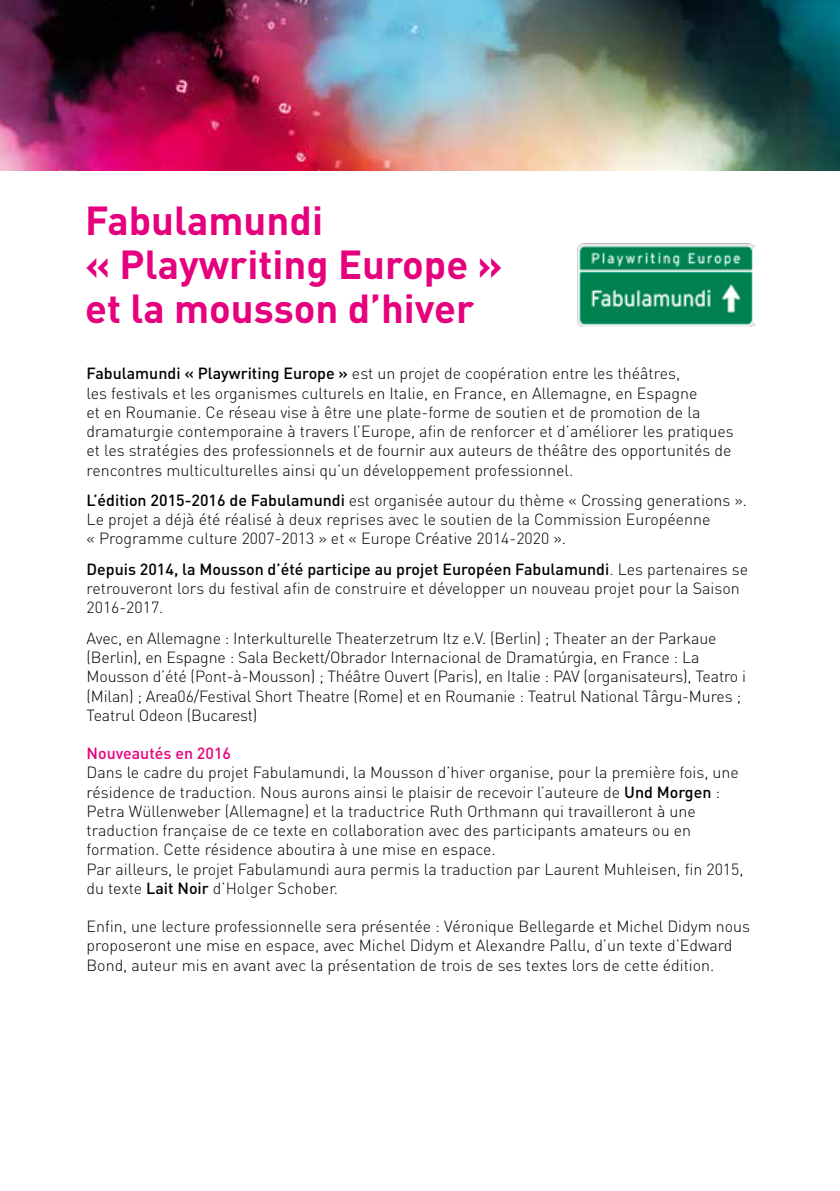
<style>
.page{position:relative;width:840px;height:1191px;background:#fff}
.page>*{position:absolute;margin:0;border:0;box-sizing:border-box;transform-origin:0 0}
.t1{font:700 40px/44px "DIN";color:#e6007d}
.t2{font:300 16px/19.2px "DIN";color:#000}
.t3{font:500 16px "DIN";color:#e6007d}
.s1{font-weight:500}
</style>
<div class="page">
<img style="left:0;top:0;width:839px;height:170px">
<img style="left:577px;top:244px;width:177px;height:82px">
<h1 class="t1" style="left:85px;top:196px;width:419px">Fabulamundi<br>« Playwriting Europe » et la mousson d’hiver</h1>
<p class="t2" style="left:86px;top:364px;width:648px"><span class="s1">Fabulamundi « Playwriting Europe »</span> est un projet de coopération entre les théâtres,<br>les festivals et les organismes culturels en Italie, en France, en Allemagne, en Espagne<br>et en Roumanie. Ce réseau vise à être une plate-forme de soutien et de promotion de la dramaturgie contemporaine à travers l’Europe, afin de renforcer et d’améliorer les pratiques et les stratégies des professionnels et de fournir aux auteurs de théâtre des opportunités de rencontres multiculturelles ainsi qu’un développement professionnel.</p>
<p class="t2" style="left:86px;top:490px;width:661px"><span class="s1">L’édition 2015-2016 de Fabulamundi</span> est organisée autour du thème « Crossing generations ».<br>Le projet a déjà été réalisé à deux reprises avec le soutien de la Commission Européenne<br>« Programme culture 2007-2013 » et « Europe Créative 2014-2020 ».</p>
<p class="t2" style="left:86px;top:559px;width:662px"><span class="s1">Depuis 2014, la Mousson d’été participe au projet Européen Fabulamundi</span>. Les partenaires se retrouveront lors du festival afin de construire et développer un nouveau projet pour la Saison<br>2016-2017.</p>
<p class="t2" style="left:86px;top:628px;width:660px">Avec, en Allemagne : Interkulturelle Theaterzetrum Itz e.V. (Berlin) ; Theater an der Parkaue (Berlin), en Espagne : Sala Beckett/Obrador Internacional de Dramatúrgia, en France : La Mousson d’été (Pont-à-Mousson) ; Théâtre Ouvert (Paris), en Italie : PAV (organisateurs), Teatro i (Milan) ; Area06/Festival Short Theatre (Rome) et en Roumanie : Teatrul National Târgu-Mures ; Teatrul Odeon (Bucarest)</p>
<p class="t3" style="left:86px;top:743px;width:146px">Nouveautés en 2016</p>
<p class="t2" style="left:86px;top:763px;width:658px">Dans le cadre du projet Fabulamundi, la Mousson d’hiver organise, pour la première fois, une résidence de traduction. Nous aurons ainsi le plaisir de recevoir l’auteure de <span class="s1">Und Morgen</span> :<br>Petra Wüllenweber (Allemagne) et la traductrice Ruth Orthmann qui travailleront à une traduction française de ce texte en collaboration avec des participants amateurs ou en formation. Cette résidence aboutira à une mise en espace.<br>Par ailleurs, le projet Fabulamundi aura permis la traduction par Laurent Muhleisen, fin 2015, du texte <span class="s1">Lait Noir</span> d’Holger Schober.</p>
<p class="t2" style="left:86px;top:916px;width:664px">Enfin, une lecture professionnelle sera présentée : Véronique Bellegarde et Michel Didym nous proposeront une mise en espace, avec Michel Didym et Alexandre Pallu, d’un texte d’Edward<br>Bond, auteur mis en avant avec la présentation de trois de ses textes lors de cette édition.</p>
</div>
